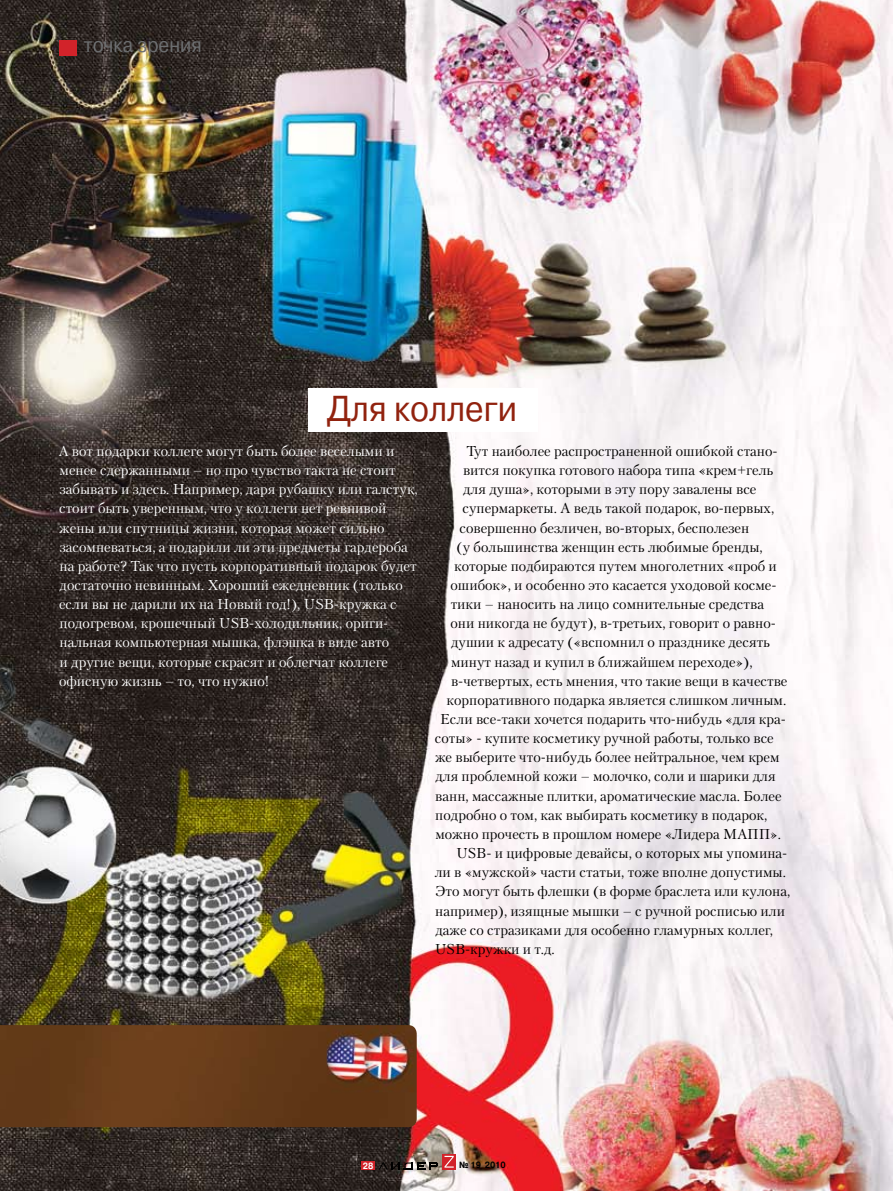
<style>
.page{position:relative;width:893px;height:1191px;background:#fff}
.page>*{position:absolute;margin:0;border:0;box-sizing:border-box;transform-origin:0 0}
.t1{font:36px "Pragmatica C";color:#91220e;scale:.9 1}
.t2{font:21px "Pragmatica C";color:#6d6f71;scale:.9 1}
.t3{font:14.25px "Petersburg C";color:#000}
.t4{font:14.25px/19.2px "Petersburg C";color:#fff}
.t5{font:700 9px "Pragmatica C";color:#000;scale:.9 1}
.t6{font:700 9px "Pragmatica C";color:#fff;scale:.9 1}
</style>
<div class="page">
<img style="left:0;top:0;width:893px;height:1191px">
<img style="left:0;top:1025px;width:417px;height:102px">
<div style="left:309px;top:388px;width:229px;height:44px;background:#fff"></div>
<svg style="left:379px;top:1162px;width:59px;height:7px"></svg>
<div style="left:362px;top:1161px;width:13px;height:8px;background:#d2232a"></div>
<svg style="left:442px;top:1153px;width:14px;height:16px"></svg>
<svg style="left:444px;top:1155px;width:10px;height:12px"></svg>
<div style="left:60px;top:40px;width:17px;height:16px;background:#d2232a"></div>
<h2 class="t2" style="left:84px;top:34px;width:132px">точка зрения</h2>
<h1 class="t1" style="left:327px;top:390px;width:213px">Для коллеги</h1>
<p class="t4" style="left:58px;top:441px;width:361px">А вот подарки коллеге могут быть более веселыми и менее сдержанными – но про чувство такта не стоит забывать и здесь. Например, даря рубашку или галстук, стоит быть уверенным, что у коллеги нет ревнивой жены или спутницы жизни, которая может сильно засомневаться, а подарили ли эти предметы гардероба на работе? Так что пусть корпоративный подарок будет достаточно невинным. Хороший ежедневник (только если вы не дарили их на Новый год!), USB-кружка с подогревом, крошечный USB-холодильник, ориги&shy;нальная компьютерная мышка, флэшка в виде авто<br>и другие вещи, которые скрасят и облегчат коллеге офисную жизнь – то, что нужно!</p>
<p class="t3" style="left:467px;top:442px;width:313px">Тут наиболее распространенной ошибкой стано-</p>
<p class="t3" style="left:463px;top:462px;width:312px">вится покупка готового набора типа «крем+гель</p>
<p class="t3" style="left:463px;top:481px;width:295px">для душа», которыми в эту пору завалены все</p>
<p class="t3" style="left:463px;top:500px;width:313px">супермаркеты. А ведь такой подарок, во-первых,</p>
<p class="t3" style="left:460px;top:519px;width:291px">совершенно безличен, во-вторых, бесполезен</p>
<p class="t3" style="left:457px;top:538px;width:308px">(у большинства женщин есть любимые бренды,</p>
<p class="t3" style="left:454px;top:557px;width:324px">которые подбираются путем многолетних «проб и</p>
<p class="t3" style="left:451px;top:576px;width:328px">ошибок», и особенно это касается уходовой косме-</p>
<p class="t3" style="left:451px;top:595px;width:315px">тики – наносить на лицо сомнительные средства</p>
<p class="t3" style="left:451px;top:615px;width:327px">они никогда не будут), в-третьих, говорит о равно-</p>
<p class="t3" style="left:451px;top:634px;width:321px">душии к адресату («вспомнил о празднике десять</p>
<p class="t3" style="left:451px;top:653px;width:303px">минут назад и купил в ближайшем переходе»),</p>
<p class="t3" style="left:451px;top:672px;width:338px">в-четвертых, есть мнения, что такие вещи в качестве</p>
<p class="t3" style="left:447px;top:691px;width:341px">корпоративного подарка является слишком личным.</p>
<p class="t3" style="left:440px;top:710px;width:347px">Если все-таки хочется подарить что-нибудь «для кра-</p>
<p class="t3" style="left:435px;top:729px;width:340px">соты» - купите косметику ручной работы, только все</p>
<p class="t3" style="left:435px;top:749px;width:346px">же выберите что-нибудь более нейтральное, чем крем</p>
<p class="t3" style="left:435px;top:768px;width:342px">для проблемной кожи – молочко, соли и шарики для</p>
<p class="t3" style="left:435px;top:787px;width:348px">ванн, массажные плитки, ароматические масла. Более</p>
<p class="t3" style="left:435px;top:806px;width:334px">подробно о том, как выбирать косметику в подарок,</p>
<p class="t3" style="left:435px;top:825px;width:347px">можно прочесть в прошлом номере «Лидера МАПП».</p>
<p class="t3" style="left:456px;top:844px;width:333px">USB- и цифровые девайсы, о которых мы упомина-</p>
<p class="t3" style="left:435px;top:863px;width:353px">ли в «мужской» части статьи, тоже вполне допустимы.</p>
<p class="t3" style="left:435px;top:883px;width:357px">Это могут быть флешки (в форме браслета или кулона,</p>
<p class="t3" style="left:435px;top:902px;width:351px">например), изящные мышки – с ручной росписью или</p>
<p class="t3" style="left:435px;top:921px;width:339px">даже со стразиками для особенно гламурных коллег,</p>
<p class="t3" style="left:435px;top:940px;width:122px">USB-кружки и т.д.</p>
<p class="t6" style="left:363px;top:1160px;width:13px">28</p>
<p class="t5" style="left:459px;top:1160px;width:53px">№ 19 2010</p>
</div>
